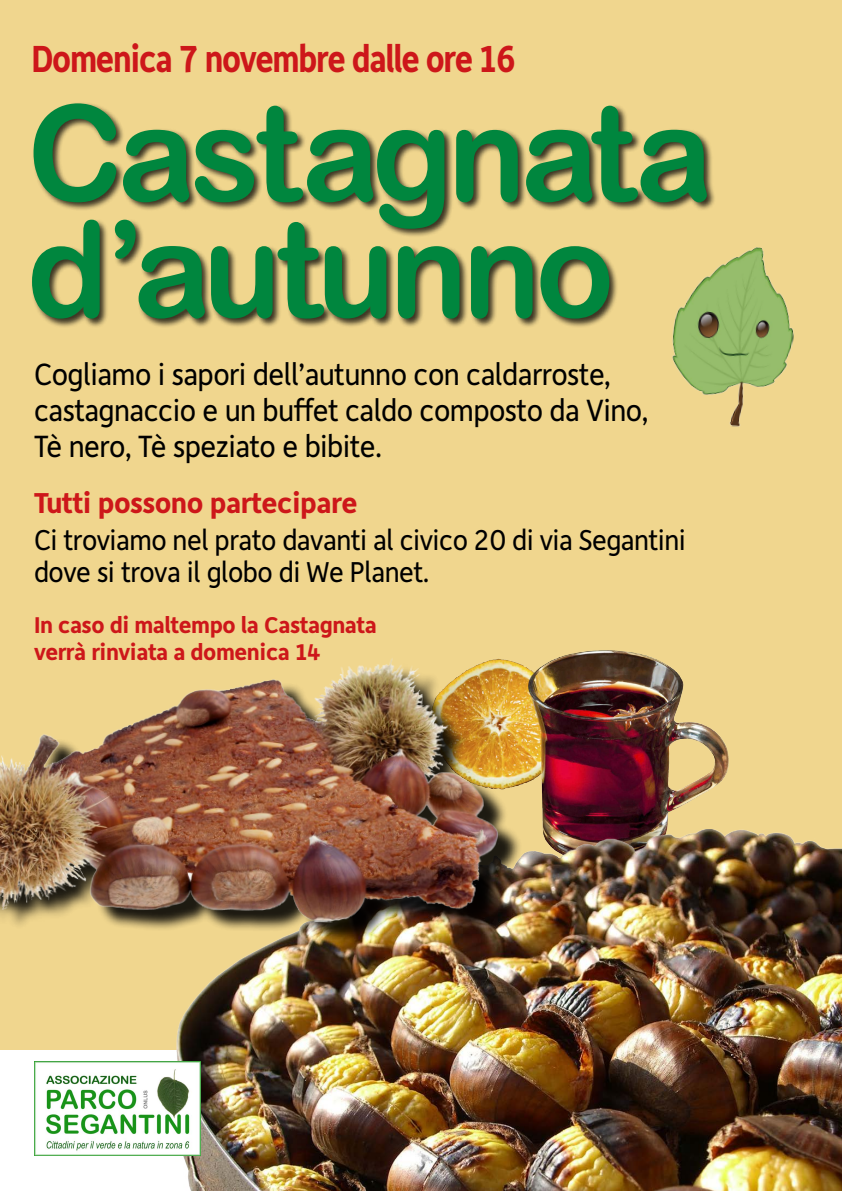
<style>
.page{position:relative;width:842px;height:1191px;background:#fff}
.page>*{position:absolute;margin:0;border:0;box-sizing:border-box;transform-origin:0 0}
.t1{font:133.6px/116.2px "Arial Rounded MT Bold";letter-spacing:-.04em;color:#00863e}
.t2{font:700 38px "Depot";letter-spacing:-.04em;color:#cd171a;scale:.87 1}
.t3{font:31px/36px "Depot";letter-spacing:-.02em;color:#000;scale:.94 1}
.t4{font:29px/32px "Depot";letter-spacing:-.02em;color:#000;scale:.94 1}
.t5{font:700 29px "Depot";letter-spacing:-.02em;color:#cd171a}
.t6{font:700 23px/27px "Depot";letter-spacing:-.02em;color:#cd171a}
</style>
<div class="page">
<div style="left:0;top:0;width:842px;height:1049px;background:#f0d68e"></div>
<img style="left:504px;top:650px;width:225px;height:179px">
<img style="left:176px;top:829px;width:666px;height:362px">
<div style="left:31px;top:102px;width:685px;height:226px;background:#000;opacity:.75"></div>
<img style="left:34px;top:1061px;width:166px;height:94px">
<div style="left:0;top:662px;width:522px;height:280px;background:#000;opacity:.88"></div>
<img style="left:0;top:658px;width:504px;height:268px">
<img style="left:660px;top:238px;width:134px;height:189px">
<p class="t2" style="left:31px;top:34px;width:558px">Domenica 7 novembre dalle ore 16</p>
<h1 class="t1" style="left:27px;top:93px;width:687px">Castagnata d’autunno</h1>
<p class="t3" style="left:34px;top:356px;width:655px">Cogliamo i sapori dell’autunno con caldarroste, castagnaccio e un buffet caldo composto da Vino,<br>Tè nero, Tè speziato e bibite.</p>
<p class="t5" style="left:34px;top:484px;width:325px">Tutti possono partecipare</p>
<p class="t4" style="left:34px;top:523px;width:695px">Ci troviamo nel prato davanti al civico 20 di via Segantini dove si trova il globo di We Planet.</p>
<p class="t6" style="left:34px;top:611px;width:344px">In caso di maltempo la Castagnata verrà rinviata a domenica 14</p>
</div>
